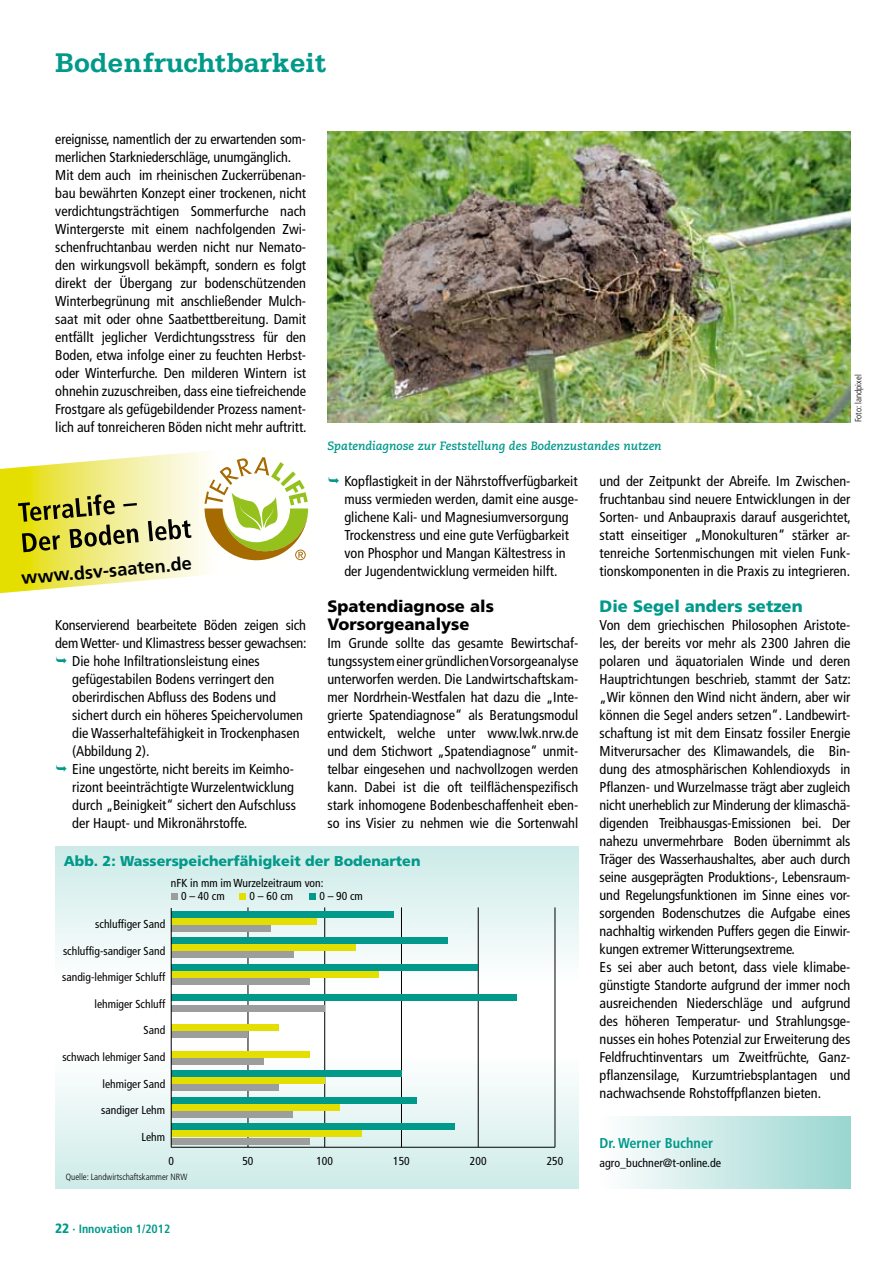
<style>
.page{position:relative;width:893px;height:1263px;background:#fff}
.page>*{position:absolute;margin:0;border:0;box-sizing:border-box;transform-origin:0 0}
.t1{font:700 28.5px "Serifa";color:#00998a}
.t2{font:700 18.3px "Frutiger";color:#000}
.t3{font:900 16.5px/18px "Frutiger";color:#000}
.t4{font:900 16.5px "Frutiger";color:#00998a}
.t5{font:condensed 14.25px/18px "Frutiger";color:#000}
.t6{font:900 14.25px "Frutiger";color:#00998a}
.t7{font:700 condensed 14.25px "Frutiger";color:#00998a}
.t8{font:italic 700 12px "Caecilia";color:#00998a}
.t9{font:condensed 12px "Frutiger";color:#000}
.t10{font:700 condensed 12px "Frutiger";color:#00998a}
.t11{font:condensed 11.55px/13.2px "Frutiger";color:#000}
.t12{font:300 condensed 9px "Frutiger";color:#000}
.s1{font-weight:900;font-size:13.5px}
</style>
<div class="page">
<div style="left:600px;top:1116px;width:250px;height:72px;background:linear-gradient(to right,#fffffe,#9ad6d0)"></div>
<svg style="left:55px;top:846px;width:523px;height:343px"></svg>
<hr style="left:171px;top:1147px;width:384px;height:1px;background:#000">
<hr style="left:248px;top:907px;width:1px;height:240px;background:#000">
<hr style="left:324px;top:907px;width:1px;height:240px;background:#000">
<hr style="left:401px;top:907px;width:1px;height:240px;background:#000">
<hr style="left:478px;top:907px;width:1px;height:240px;background:#000">
<hr style="left:555px;top:907px;width:1px;height:240px;background:#000">
<div style="left:171px;top:925px;width:99px;height:6px;background:#9c9d9d"></div>
<div style="left:171px;top:952px;width:123px;height:6px;background:#9c9d9d"></div>
<div style="left:171px;top:978px;width:138px;height:7px;background:#9c9d9d"></div>
<div style="left:171px;top:1005px;width:154px;height:6px;background:#9c9d9d"></div>
<div style="left:171px;top:1031px;width:77px;height:7px;background:#9c9d9d"></div>
<div style="left:171px;top:1058px;width:92px;height:6px;background:#9c9d9d"></div>
<div style="left:171px;top:1085px;width:108px;height:6px;background:#9c9d9d"></div>
<div style="left:171px;top:1111px;width:122px;height:7px;background:#9c9d9d"></div>
<div style="left:171px;top:1138px;width:138px;height:6px;background:#9c9d9d"></div>
<div style="left:171px;top:918px;width:146px;height:6px;background:#e4df00"></div>
<div style="left:171px;top:945px;width:184px;height:6px;background:#e4df00"></div>
<div style="left:171px;top:971px;width:207px;height:7px;background:#e4df00"></div>
<div style="left:171px;top:1024px;width:108px;height:7px;background:#e4df00"></div>
<div style="left:171px;top:1051px;width:138px;height:6px;background:#e4df00"></div>
<div style="left:171px;top:1077px;width:154px;height:7px;background:#e4df00"></div>
<div style="left:171px;top:1104px;width:169px;height:6px;background:#e4df00"></div>
<div style="left:171px;top:1131px;width:191px;height:6px;background:#e4df00"></div>
<div style="left:171px;top:911px;width:223px;height:6px;background:#00998a"></div>
<div style="left:171px;top:937px;width:277px;height:7px;background:#00998a"></div>
<div style="left:171px;top:964px;width:307px;height:6px;background:#00998a"></div>
<div style="left:171px;top:994px;width:345px;height:6px;background:#00998a"></div>
<div style="left:171px;top:1070px;width:230px;height:7px;background:#00998a"></div>
<div style="left:171px;top:1097px;width:245px;height:6px;background:#00998a"></div>
<div style="left:171px;top:1124px;width:284px;height:6px;background:#00998a"></div>
<svg style="left:171px;top:893px;width:6px;height:6px"></svg>
<div style="left:239px;top:893px;width:7px;height:6px;background:#e4df00"></div>
<svg style="left:309px;top:893px;width:6px;height:6px"></svg>
<hr style="left:171px;top:908px;width:1px;height:239px;background:#000">
<img style="left:327px;top:132px;width:523px;height:290px">
<svg style="left:0;top:451px;width:208px;height:142px"></svg>
<svg style="left:204px;top:457px;width:105px;height:108px"></svg>
<svg style="left:18px;top:494px;width:121px;height:58px;background:#b6b24a"></svg>
<svg style="left:148px;top:519px;width:43px;height:22px"></svg>
<h1 class="t1" style="left:55px;top:46px;width:272px">Bodenfruchtbarkeit</h1>
<p class="t5" style="left:55px;top:130px;width:253px">ereignisse, namentlich der zu erwartenden som&shy;merlichen Starkniederschläge, unumgänglich.<br>Mit dem auch im rheinischen Zuckerrübenan&shy;bau bewährten Konzept einer trockenen, nicht verdichtungsträchtigen Sommerfurche nach Wintergerste mit einem nachfolgenden Zwi&shy;schenfruchtanbau werden nicht nur Nemato&shy;den wirkungsvoll bekämpft, sondern es folgt direkt der Übergang zur bodenschützenden Winterbegrünung mit anschließender Mulch&shy;saat mit oder ohne Saatbettbereitung. Damit entfällt jeglicher Verdichtungsstress für den Boden, etwa infolge einer zu feuchten Herbst&shy;oder Winterfurche. Den milderen Wintern ist ohnehin zuzuschreiben, dass eine tiefreichende Frostgare als gefügebildender Prozess nament&shy;lich auf tonreicheren Böden nicht mehr auftritt.</p>
<p class="t8" style="left:327px;top:439px;width:336px">Spatendiagnose zur Feststellung des Bodenzustandes nutzen</p>
<p class="t12" style="left:853px;top:422px;width:49px;rotate:-90deg">Foto: landpixel</p>
<p class="t2" style="left:20px;top:567px;width:173px;rotate:-5deg">www.dsv-saaten.de</p>
<p class="t5" style="left:55px;top:616px;width:252px">Konservierend bearbeitete Böden zeigen sich</p>
<p class="t5" style="left:55px;top:634px;width:253px">dem Wetter- und Klimastress besser gewachsen:</p>
<p class="t5" style="left:72px;top:652px;width:189px">Die hohe Infiltrationsleistung eines</p>
<p class="t5" style="left:72px;top:670px;width:204px">gefügestabilen Bodens verringert den</p>
<p class="t5" style="left:72px;top:688px;width:205px">oberirdischen Abfluss des Bodens und</p>
<p class="t5" style="left:72px;top:706px;width:232px">sichert durch ein höheres Speichervolumen</p>
<p class="t5" style="left:72px;top:724px;width:229px">die Wasserhaltefähigkeit in Trockenphasen</p>
<p class="t5" style="left:72px;top:742px;width:79px">(Abbildung 2).</p>
<p class="t5" style="left:72px;top:760px;width:223px">Eine ungestörte, nicht bereits im Keimho-</p>
<p class="t5" style="left:72px;top:778px;width:223px">rizont beeinträchtigte Wurzelentwicklung</p>
<p class="t5" style="left:72px;top:796px;width:225px">durch „Beinigkeit“ sichert den Aufschluss</p>
<p class="t5" style="left:72px;top:814px;width:176px">der Haupt- und Mikronährstoffe.</p>
<p class="t5" style="left:344px;top:472px;width:235px">Kopflastigkeit in der Nährstoffverfügbarkeit muss vermieden werden, damit eine ausge&shy;glichene Kali- und Magnesiumversorgung Trockenstress und eine gute Verfügbarkeit von Phosphor und Mangan Kältestress in der Jugendentwicklung vermeiden hilft.</p>
<p class="t3" style="left:327px;top:597px;width:168px">Spatendiagnose als<br>Vorsorgeanalyse</p>
<p class="t5" style="left:327px;top:634px;width:252px;text-align:justify">Im Grunde sollte das gesamte Bewirtschaf&shy;tungssystem einer gründlichen Vorsorgeanalyse unterworfen werden. Die Landwirtschaftskam&shy;mer Nordrhein-Westfalen hat dazu die „Inte&shy;grierte Spatendiagnose“ als Beratungsmodul entwickelt, welche unter www.lwk.nrw.de und dem Stichwort „Spatendiagnose“ unmit&shy;telbar eingesehen und nachvollzogen werden kann. Dabei ist die oft teilflächenspezifisch stark inhomogene Bodenbeschaffenheit eben&shy;so ins Visier zu nehmen wie die Sortenwahl</p>
<p class="t6" style="left:64px;top:852px;width:358px">Abb. 2: Wasserspeicherfähigkeit der Bodenarten</p>
<p class="t11" style="left:250px;top:876px;width:75px;text-indent:-79px">nFK in mm im Wurzelzeitraum von:<br>0 – 60 cm</p>
<p class="t11" style="left:181px;top:889px;width:45px">0 – 40 cm</p>
<p class="t11" style="left:319px;top:889px;width:45px">0 – 90 cm</p>
<p class="t11" style="left:95px;top:917px;width:71px">schluffiger Sand</p>
<p class="t11" style="left:63px;top:944px;width:104px">schluffig-sandiger Sand</p>
<p class="t11" style="left:62px;top:971px;width:105px">sandig-lehmiger Schluff</p>
<p class="t11" style="left:94px;top:997px;width:72px">lehmiger Schluff</p>
<p class="t11" style="left:144px;top:1024px;width:23px">Sand</p>
<p class="t11" style="left:62px;top:1050px;width:104px">schwach lehmiger Sand</p>
<p class="t11" style="left:103px;top:1077px;width:64px">lehmiger Sand</p>
<p class="t11" style="left:101px;top:1104px;width:65px">sandiger Lehm</p>
<p class="t11" style="left:141px;top:1130px;width:25px">Lehm</p>
<p class="t11" style="left:168px;top:1154px;width:7px">0</p>
<p class="t11" style="left:242px;top:1154px;width:13px">50</p>
<p class="t11" style="left:316px;top:1154px;width:18px">100</p>
<p class="t11" style="left:393px;top:1154px;width:18px">150</p>
<p class="t11" style="left:470px;top:1154px;width:18px">200</p>
<p class="t11" style="left:547px;top:1154px;width:18px">250</p>
<p class="t12" style="left:66px;top:1171px;width:123px">Quelle: Landwirtschaftskammer NRW</p>
<p class="t10" style="left:55px;top:1222px;width:117px"><span class="s1">22</span> · Innovation 1/2012</p>
<p class="t5" style="left:600px;top:472px;width:253px;text-align:justify">und der Zeitpunkt der Abreife. Im Zwischen&shy;fruchtanbau sind neuere Entwicklungen in der Sorten- und Anbaupraxis darauf ausgerichtet, statt einseitiger „Monokulturen“ stärker ar&shy;tenreiche Sortenmischungen mit vielen Funk&shy;tionskomponenten in die Praxis zu integrieren.</p>
<p class="t4" style="left:600px;top:596px;width:205px">Die Segel anders setzen</p>
<p class="t5" style="left:600px;top:616px;width:253px">Von dem griechischen Philosophen Aristote&shy;les, der bereits vor mehr als 2300 Jahren die polaren und äquatorialen Winde und deren Hauptrichtungen beschrieb, stammt der Satz: „Wir können den Wind nicht ändern, aber wir können die Segel anders setzen“. Landbewirt&shy;schaftung ist mit dem Einsatz fossiler Energie Mitverursacher des Klimawandels, die Bin&shy;dung des atmosphärischen Kohlendioxyds in Pflanzen- und Wurzelmasse trägt aber zugleich nicht unerheblich zur Minderung der klimaschä&shy;digenden Treibhausgas-Emissionen bei. Der nahezu unvermehrbare Boden übernimmt als Träger des Wasserhaushaltes, aber auch durch seine ausgeprägten Produktions-, Lebensraum&shy;und Regelungsfunktionen im Sinne eines vor&shy;sorgenden Bodenschutzes die Aufgabe eines nachhaltig wirkenden Puffers gegen die Einwir&shy;kungen extremer Witterungsextreme.<br>Es sei aber auch betont, dass viele klimabe&shy;günstigte Standorte aufgrund der immer noch ausreichenden Niederschläge und aufgrund des höheren Temperatur- und Strahlungsge&shy;nusses ein hohes Potenzial zur Erweiterung des Feldfruchtinventars um Zweitfrüchte, Ganz-- pflanzensilage, Kurzumtriebsplantagen und nachwachsende Rohstoffpflanzen bieten.</p>
<p class="t7" style="left:600px;top:1135px;width:115px">Dr. Werner Buchner</p>
<p class="t9" style="left:600px;top:1156px;width:123px">agro_buchner@t-online.de</p>
</div>
